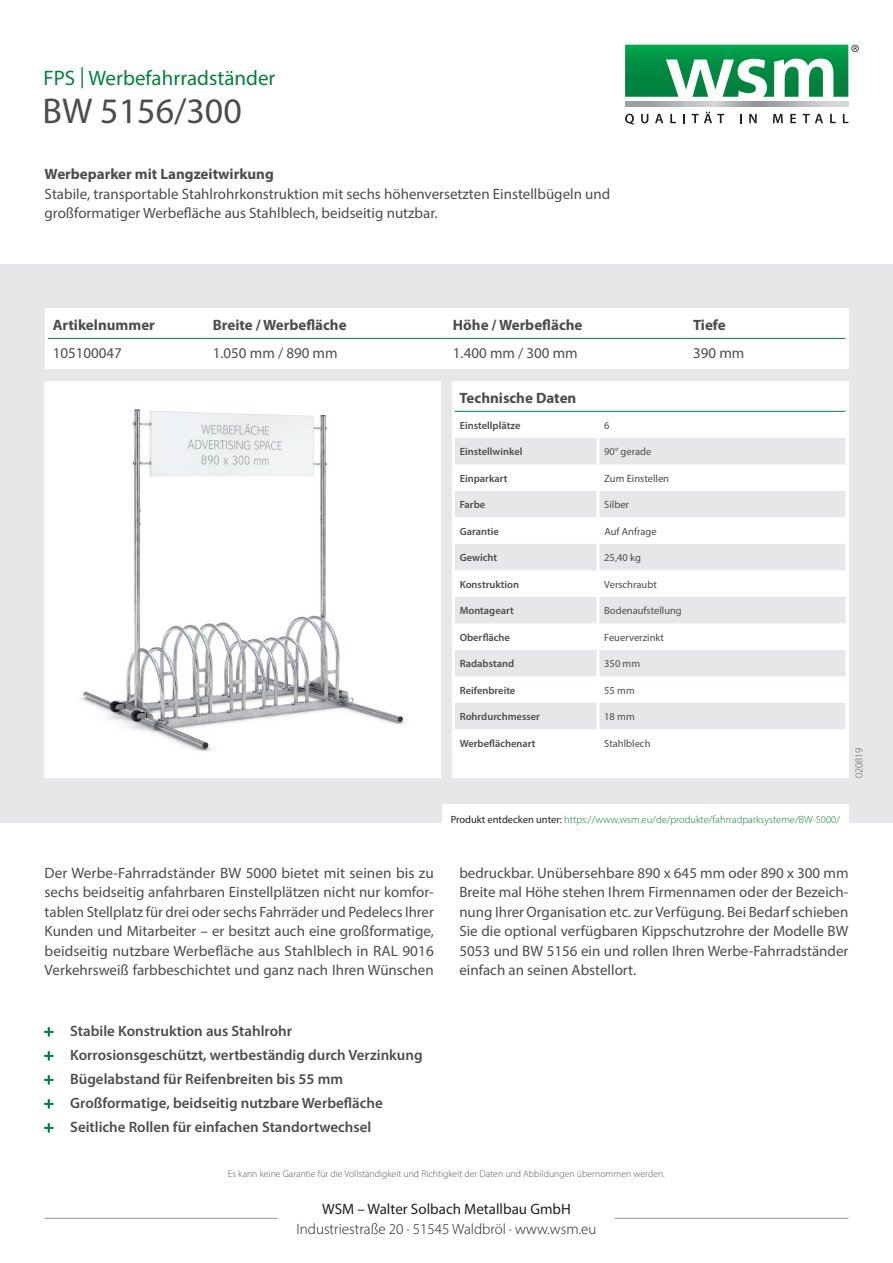
<style>
.page{position:relative;width:893px;height:1263px;background:#fff}
.page>*{position:absolute;margin:0;border:0;box-sizing:border-box;transform-origin:0 0}
.t1{font:36px "Myriad Pro";color:#4b4c4d}
.t2{font:21px "Myriad Pro";color:#00823d}
.t3{font:15px/19.5px "Myriad Pro";color:#4b4c4d;text-align:justify}
.t4{font:600 15px/24px "Myriad Pro";color:#4b4c4d}
.t5{font:700 15px "Myriad Pro";color:#4b4c4d}
.t6{font:300 15px "Myriad Pro";color:#231f20}
.t7{font:15px "Myriad Pro";color:#231f20}
.t8{font:600 10.5px "Myriad Pro";color:#4b4c4d}
.t9{font:10.5px "Myriad Pro";color:#4b4c4d}
.t10{font:300 10.5px "Myriad Pro";color:#00823d}
.t11{font:300 10.5px "Myriad Pro";color:#57585a}
.t12{font:300 9.75px "Myriad Pro";color:#57585a}
.s1{font-weight:400;color:#231f20}
</style>
<div class="page">
<svg style="left:625px;top:114px;width:9px;height:11px"></svg>
<svg style="left:641px;top:114px;width:7px;height:9px"></svg>
<svg style="left:655px;top:114px;width:8px;height:9px"></svg>
<svg style="left:670px;top:114px;width:6px;height:9px"></svg>
<svg style="left:683px;top:114px;width:2px;height:9px"></svg>
<svg style="left:692px;top:112px;width:32px;height:11px"></svg>
<svg style="left:749px;top:114px;width:8px;height:9px"></svg>
<svg style="left:773px;top:114px;width:10px;height:9px"></svg>
<svg style="left:790px;top:114px;width:6px;height:9px"></svg>
<svg style="left:803px;top:114px;width:20px;height:9px"></svg>
<svg style="left:830px;top:114px;width:6px;height:9px"></svg>
<svg style="left:843px;top:114px;width:5px;height:9px"></svg>
<hr style="left:625px;top:106px;width:223px;height:1px;background:#57585a">
<svg style="left:625px;top:102px;width:223px;height:4px"></svg>
<svg style="left:625px;top:45px;width:234px;height:52px"></svg>
<div style="left:0;top:264px;width:893px;height:559px;background:#e6e7e9"></div>
<hr style="left:44px;top:1218px;width:804px;height:1px;background:#939598">
<div style="left:278px;top:1203px;width:337px;height:30px;background:#fff"></div>
<div style="left:45px;top:382px;width:396px;height:396px;background:#fff"></div>
<div style="left:45px;top:309px;width:803px;height:60px;background:#fff"></div>
<svg style="left:48px;top:337px;width:797px;height:1px"></svg>
<hr style="left:205px;top:309px;width:3px;height:29px;background:#fff">
<hr style="left:445px;top:309px;width:3px;height:29px;background:#fff">
<hr style="left:685px;top:309px;width:3px;height:29px;background:#fff">
<hr style="left:48px;top:338px;width:158px;height:1px;background:#00823d">
<hr style="left:206px;top:338px;width:241px;height:1px;background:#00823d">
<hr style="left:447px;top:338px;width:240px;height:1px;background:#00823d">
<hr style="left:687px;top:338px;width:158px;height:1px;background:#00823d">
<div style="left:452px;top:382px;width:396px;height:396px;background:#fff"></div>
<svg style="left:455px;top:410px;width:390px;height:1px"></svg>
<svg style="left:455px;top:438px;width:390px;height:291px;fill:#e6e7e9"></svg>
<hr style="left:596px;top:382px;width:3px;height:29px;background:#fff">
<hr style="left:596px;top:438px;width:3px;height:26px;background:#fff">
<hr style="left:596px;top:464px;width:3px;height:27px;background:#fff">
<hr style="left:596px;top:491px;width:3px;height:26px;background:#fff">
<hr style="left:596px;top:517px;width:3px;height:27px;background:#fff">
<hr style="left:596px;top:544px;width:3px;height:26px;background:#fff">
<hr style="left:596px;top:570px;width:3px;height:27px;background:#fff">
<hr style="left:596px;top:597px;width:3px;height:26px;background:#fff">
<hr style="left:596px;top:623px;width:3px;height:27px;background:#fff">
<hr style="left:596px;top:650px;width:3px;height:26px;background:#fff">
<hr style="left:596px;top:676px;width:3px;height:27px;background:#fff">
<hr style="left:596px;top:703px;width:3px;height:26px;background:#fff">
<hr style="left:455px;top:411px;width:143px;height:1px;background:#00823d">
<hr style="left:598px;top:411px;width:247px;height:1px;background:#00823d">
<div style="left:442px;top:804px;width:406px;height:19px;background:#fff"></div>
<img style="left:80px;top:409px;width:326px;height:342px">
<div style="left:600px;top:518px;width:240px;height:25px;background:#fff"></div>
<svg style="left:44px;top:1027px;width:10px;height:10px"></svg>
<svg style="left:44px;top:1051px;width:10px;height:10px"></svg>
<svg style="left:44px;top:1075px;width:10px;height:10px"></svg>
<svg style="left:44px;top:1099px;width:10px;height:10px"></svg>
<svg style="left:44px;top:1123px;width:10px;height:10px"></svg>
<h2 class="t2" style="left:44px;top:65px;width:233px">FPS | Werbefahrradständer</h2>
<h1 class="t1" style="left:43px;top:89px;width:201px">BW 5156/300</h1>
<p class="t5" style="left:45px;top:164px;width:231px">Werbeparker mit Langzeitwirkung</p>
<p class="t3" style="left:45px;top:184px;width:567px">Stabile, transportable Stahlrohrkonstruktion mit sechs höhenversetzten Einstellbügeln und großformatiger Werbefläche aus Stahlblech, beidseitig nutzbar.</p>
<p class="t5" style="left:53px;top:315px;width:104px">Artikelnummer</p>
<p class="t5" style="left:213px;top:315px;width:135px">Breite / Werbefläche</p>
<p class="t5" style="left:453px;top:315px;width:131px">Höhe / Werbefläche</p>
<p class="t5" style="left:693px;top:315px;width:34px">Tiefe</p>
<p class="t3" style="left:53px;top:343px;width:71px">105100047</p>
<p class="t3" style="left:213px;top:343px;width:126px">1.050 mm / 890 mm</p>
<p class="t3" style="left:453px;top:343px;width:126px">1.400 mm / 300 mm</p>
<p class="t3" style="left:693px;top:343px;width:53px">390 mm</p>
<p class="t5" style="left:460px;top:388px;width:118px">Technische Daten</p>
<p class="t8" style="left:460px;top:418px;width:62px">Einstellplätze</p>
<p class="t9" style="left:604px;top:419px;width:7px">6</p>
<p class="t8" style="left:460px;top:445px;width:64px">Einstellwinkel</p>
<p class="t9" style="left:604px;top:445px;width:49px">90° gerade</p>
<p class="t8" style="left:460px;top:471px;width:49px">Einparkart</p>
<p class="t9" style="left:604px;top:472px;width:66px">Zum Einstellen</p>
<p class="t8" style="left:460px;top:498px;width:27px">Farbe</p>
<p class="t9" style="left:604px;top:498px;width:26px">Silber</p>
<p class="t8" style="left:460px;top:524px;width:41px">Garantie</p>
<p class="t9" style="left:604px;top:525px;width:32px">2 Jahre</p>
<p class="t8" style="left:460px;top:551px;width:39px">Gewicht</p>
<p class="t9" style="left:604px;top:551px;width:38px">25,40 kg</p>
<p class="t8" style="left:460px;top:577px;width:61px">Konstruktion</p>
<p class="t9" style="left:604px;top:578px;width:54px">Verschraubt</p>
<p class="t8" style="left:460px;top:604px;width:56px">Montageart</p>
<p class="t9" style="left:604px;top:604px;width:79px">Bodenaufstellung</p>
<p class="t8" style="left:460px;top:630px;width:52px">Oberfläche</p>
<p class="t9" style="left:604px;top:630px;width:61px">Feuerverzinkt</p>
<p class="t8" style="left:460px;top:657px;width:56px">Radabstand</p>
<p class="t9" style="left:604px;top:657px;width:37px">350 mm</p>
<p class="t8" style="left:460px;top:683px;width:57px">Reifenbreite</p>
<p class="t9" style="left:604px;top:683px;width:32px">55 mm</p>
<p class="t8" style="left:460px;top:710px;width:82px">Rohrdurchmesser</p>
<p class="t9" style="left:604px;top:710px;width:32px">18 mm</p>
<p class="t8" style="left:460px;top:736px;width:77px">Werbeflächenart</p>
<p class="t9" style="left:604px;top:736px;width:48px">Stahlblech</p>
<p class="t9" style="left:604px;top:525px;width:54px">Auf Anfrage</p>
<p class="t10" style="left:451px;top:813px;width:391px"><span class="s1">Produkt entdecken unter:</span> https://www.wsm.eu/de/produkte/fahrradparksysteme/BW-5000/</p>
<p class="t11" style="left:853px;top:778px;width:32px;rotate:-90deg">020819</p>
<p class="t3" style="left:45px;top:863px;width:391px">Der Werbe-Fahrradständer BW 5000 bietet mit seinen bis zu sechs beidseitig anfahrbaren Einstellplätzen nicht nur komfor&shy;tablen Stellplatz für drei oder sechs Fahrräder und Pedelecs Ihrer Kunden und Mitarbeiter – er besitzt auch eine großformatige, beidseitig nutzbare Werbefläche aus Stahlblech in RAL 9016<br>Verkehrsweiß farbbeschichtet und ganz nach Ihren Wünschen</p>
<p class="t3" style="left:459px;top:863px;width:391px">bedruckbar. Unübersehbare 890 x 645 mm oder 890 x 300 mm Breite mal Höhe stehen Ihrem Firmennamen oder der Bezeich&shy;nung Ihrer Organisation etc. zur Verfügung. Bei Bedarf schieben Sie die optional verfügbaren Kippschutzrohre der Modelle BW 5053 und BW 5156 ein und rollen Ihren Werbe-Fahrradständer einfach an seinen Abstellort.</p>
<p class="t4" style="left:70px;top:1019px;width:354px">Stabile Konstruktion aus Stahlrohr Korrosionsgeschützt, wertbeständig durch Verzinkung Bügelabstand für Reifenbreiten bis 55 mm Großformatige, beidseitig nutzbare Werbefläche Seitliche Rollen für einfachen Standortwechsel</p>
<p class="t12" style="left:228px;top:1168px;width:439px">Es kann keine Garantie für die Vollständigkeit und Richtigkeit der Daten und Abbildungen übernommen werden.</p>
<p class="t7" style="left:322px;top:1200px;width:250px">WSM – Walter Solbach Metallbau GmbH</p>
<p class="t6" style="left:296px;top:1219px;width:301px">Industriestraße 20 · 51545 Waldbröl · www.wsm.eu</p>
</div>
